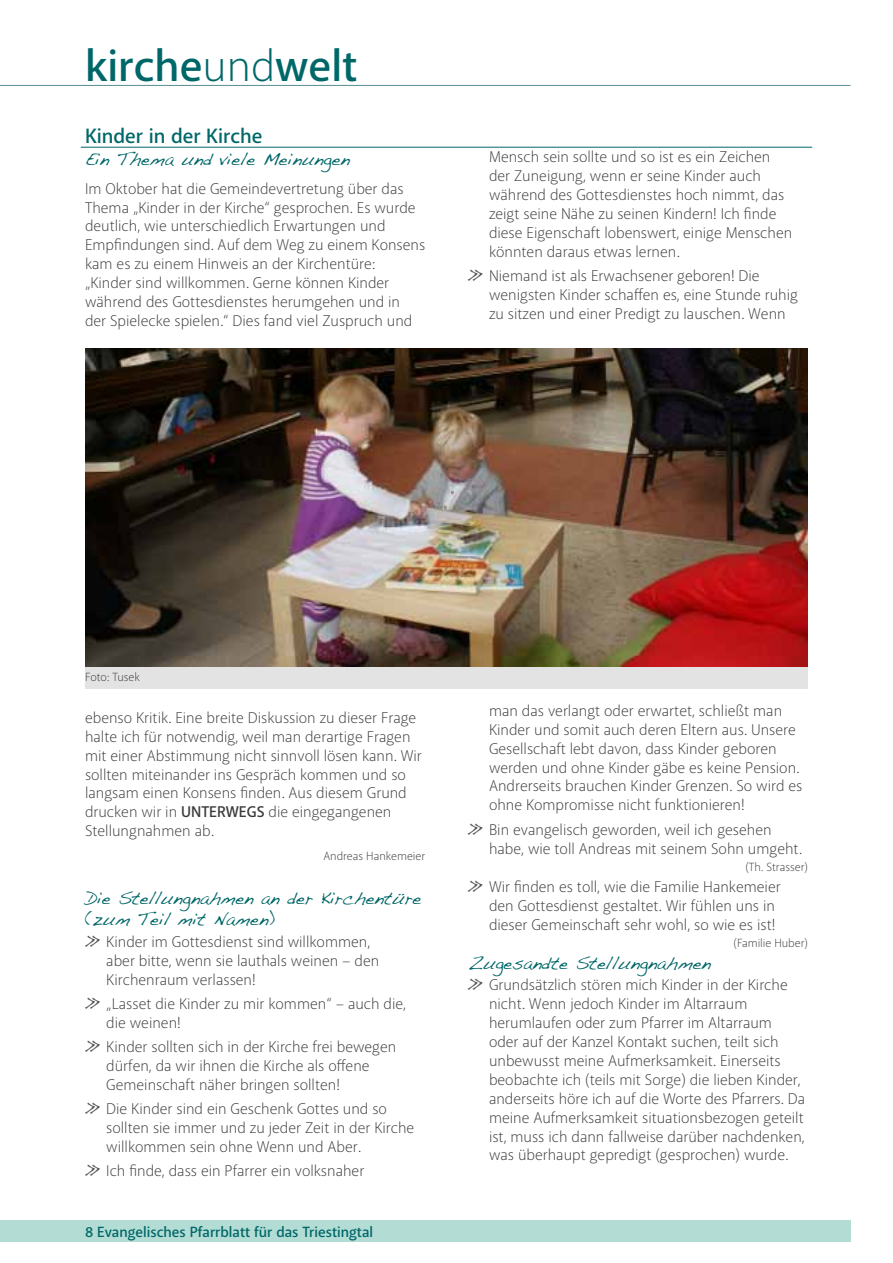
<style>
.page{position:relative;width:893px;height:1263px;background:#fff}
.page>*{position:absolute;margin:0;border:0;box-sizing:border-box;transform-origin:0 0}
.t1{font:600 45px "Akagi";color:#006768}
.t2{font:600 21px "Akagi";color:#006768}
.t3{font:18px/21.6px "Fultons Hand";color:#006768}
.t4{font:300 15.75px/18.9px "Akagi";color:#3c3c3b}
.t5{font:600 15px "Akagi";color:#006768}
.t6{font:300 12px "Akagi";color:#3c3c3b}
.s1{font-weight:300}
.s2{font-family:"Fultons Hand";font-weight:400;color:#575756}
.s3{font-weight:600}
</style>
<div class="page">
<div style="left:0;top:1220px;width:850px;height:22px;background:#b3dcd4"></div>
<hr style="left:0;top:85px;width:850px;height:1px;background:#588c8f">
<hr style="left:81px;top:147px;width:731px;height:1px;background:#006768">
<img style="left:85px;top:349px;width:723px;height:319px">
<div style="left:85px;top:668px;width:723px;height:21px;background:#e3e3e3"></div>
<h1 class="t1" style="left:85px;top:38px;width:274px">kirche<span class="s1">und</span>welt</h1>
<h2 class="t2" style="left:85px;top:123px;width:179px">Kinder in der Kirche</h2>
<p class="t3" style="left:85px;top:148px;width:266px">Ein Thema und viele Meinungen</p>
<p class="t4" style="left:85px;top:179px;width:342px">Im Oktober hat die Gemeindevertretung über das Thema „Kinder in der Kirche“ gesprochen. Es wurde deutlich, wie unterschiedlich Erwartungen und Empfindungen sind. Auf dem Weg zu einem Konsens kam es zu einem Hinweis an der Kirchentüre: „Kinder sind willkommen. Gerne können Kinder während des Gottesdienstes herumgehen und in<br>der Spielecke spielen.“ Dies fand viel Zuspruch und</p>
<p class="t4" style="left:489px;top:147px;width:305px">Mensch sein sollte und so ist es ein Zeichen der Zuneigung, wenn er seine Kinder auch während des Gottesdienstes hoch nimmt, das zeigt seine Nähe zu seinen Kindern! Ich finde diese Eigenschaft lobenswert, einige Menschen könnten daraus etwas lernen.</p>
<p class="t4" style="left:489px;top:266px;width:310px;text-indent:-21px"><span class="s2">»</span> Niemand ist als Erwachsener geboren! Die wenigsten Kinder schaffen es, eine Stunde ruhig zu sitzen und einer Predigt zu lauschen. Wenn</p>
<p class="t6" style="left:85px;top:669px;width:56px">Foto: Tusek</p>
<p class="t4" style="left:85px;top:708px;width:338px">ebenso Kritik. Eine breite Diskussion zu dieser Frage halte ich für notwendig, weil man derartige Fragen mit einer Abstimmung nicht sinnvoll lösen kann. Wir sollten miteinander ins Gespräch kommen und so langsam einen Konsens finden. Aus diesem Grund drucken wir in <span class="s3">UNTERWEGS</span> die eingegangenen Stellungnahmen ab.</p>
<p class="t6" style="left:323px;top:849px;width:103px">Andreas Hankemeier</p>
<p class="t3" style="left:85px;top:887px;width:338px">Die Stellungnahmen an der Kirchentüre (zum Teil mit Namen)</p>
<p class="t4" style="left:106px;top:932px;width:275px;text-indent:-21px"><span class="s2">»</span> Kinder im Gottesdienst sind willkommen, aber bitte, wenn sie lauthals weinen – den<br>Kirchenraum verlassen!</p>
<p class="t4" style="left:106px;top:994px;width:301px;text-indent:-21px"><span class="s2">»</span> „Lasset die Kinder zu mir kommen“ – auch die, die weinen!</p>
<p class="t4" style="left:106px;top:1037px;width:292px;text-indent:-21px"><span class="s2">»</span> Kinder sollten sich in der Kirche frei bewegen dürfen, da wir ihnen die Kirche als offene<br>Gemeinschaft näher bringen sollten!</p>
<p class="t4" style="left:106px;top:1099px;width:310px;text-indent:-21px"><span class="s2">»</span> Die Kinder sind ein Geschenk Gottes und so sollten sie immer und zu jeder Zeit in der Kirche willkommen sein ohne Wenn und Aber.</p>
<p class="t4" style="left:85px;top:1161px;width:281px"><span class="s2">»</span> Ich finde, dass ein Pfarrer ein volksnaher</p>
<p class="t5" style="left:85px;top:1222px;width:290px">8 Evangelisches Pfarrblatt für das Triestingtal</p>
<p class="t4" style="left:489px;top:701px;width:315px">man das verlangt oder erwartet, schließt man Kinder und somit auch deren Eltern aus. Unsere Gesellschaft lebt davon, dass Kinder geboren werden und ohne Kinder gäbe es keine Pension.<br>Andrerseits brauchen Kinder Grenzen. So wird es ohne Kompromisse nicht funktionieren!</p>
<p class="t4" style="left:489px;top:820px;width:314px;text-indent:-21px"><span class="s2">»</span> Bin evangelisch geworden, weil ich gesehen habe, wie toll Andreas mit seinem Sohn umgeht.</p>
<p class="t6" style="left:745px;top:859px;width:64px">(Th. Strasser)</p>
<p class="t4" style="left:489px;top:877px;width:293px;text-indent:-21px"><span class="s2">»</span> Wir finden es toll, wie die Familie Hankemeier den Gottesdienst gestaltet. Wir fühlen uns in dieser Gemeinschaft sehr wohl, so wie es ist!</p>
<p class="t6" style="left:734px;top:936px;width:76px">(Familie Huber)</p>
<p class="t3" style="left:468px;top:952px;width:245px">Zugesandte Stellungnahmen</p>
<p class="t4" style="left:489px;top:975px;width:318px;text-indent:-21px"><span class="s2">»</span> Grundsätzlich stören mich Kinder in der Kirche nicht. Wenn jedoch Kinder im Altarraum herumlaufen oder zum Pfarrer im Altarraum oder auf der Kanzel Kontakt suchen, teilt sich unbewusst meine Aufmerksamkeit. Einerseits beobachte ich (teils mit Sorge) die lieben Kinder, anderseits höre ich auf die Worte des Pfarrers. Da meine Aufmerksamkeit situationsbezogen geteilt ist, muss ich dann fallweise darüber nachdenken, was überhaupt gepredigt (gesprochen) wurde.</p>
</div>
